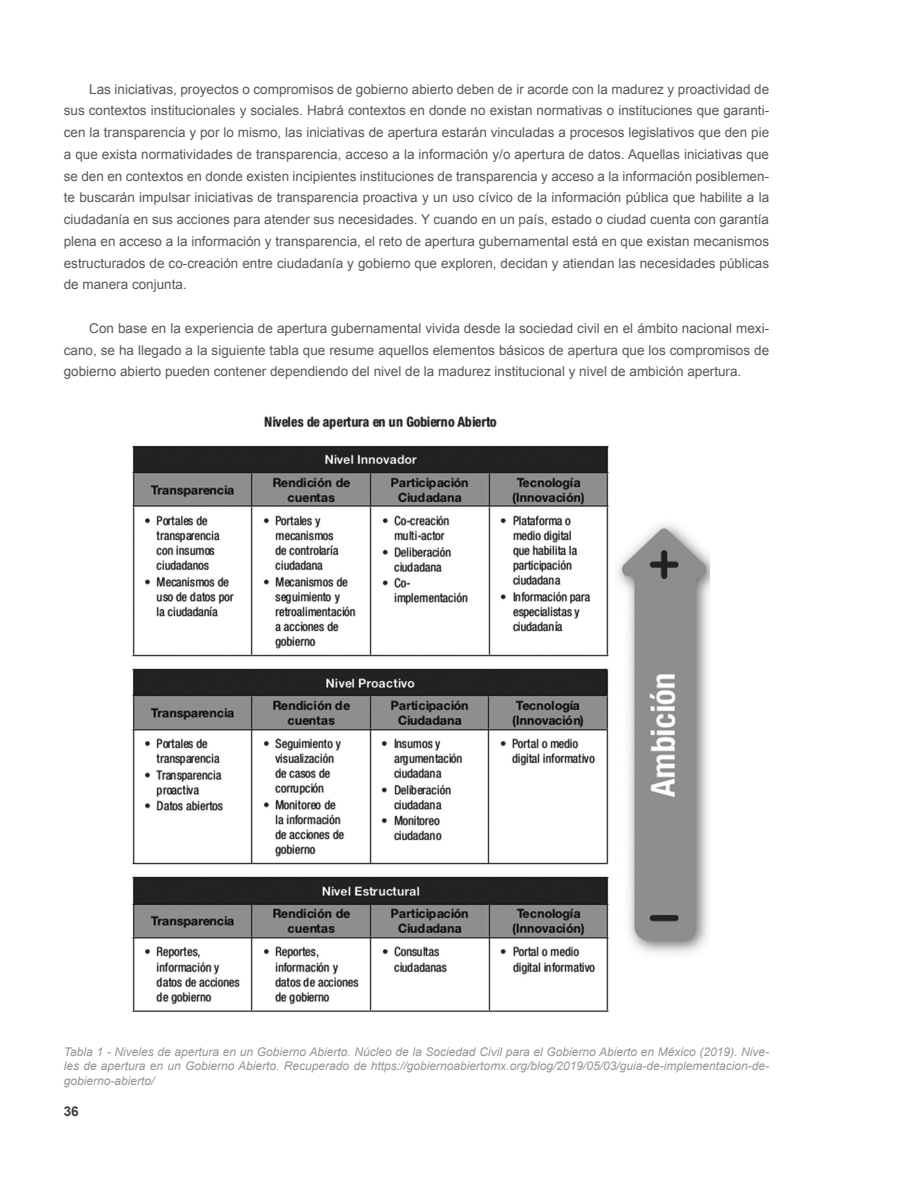
<style>
.page{position:relative;width:918px;height:1188px;background:#fff}
.page>*{position:absolute;margin:0;border:0;box-sizing:border-box;transform-origin:0 0}
.texto_normal_con_san{font:13.5px/21.8px "Arial";color:#57585a;text-align:justify}
.numeración{font:700 13.5px "Arial";color:#3e3e3f}
.pie_tabla{font:italic 12px/14.4px "Arial";color:#939598;text-align:justify}
</style>
<div class="page">
<img style="left:132px;top:416px;width:577px;height:596px">
<p class="texto_normal_con_san" style="left:64px;top:78px;width:707px;text-indent:26px">Las iniciativas, proyectos o compromisos de gobierno abierto deben de ir acorde con la madurez y proactividad de sus contextos institucionales y sociales. Habrá contextos en donde no existan normativas o instituciones que garanti&shy;cen la transparencia y por lo mismo, las iniciativas de apertura estarán vinculadas a procesos legislativos que den pie a que exista normatividades de transparencia, acceso a la información y/o apertura de datos. Aquellas iniciativas que se den en contextos en donde existen incipientes instituciones de transparencia y acceso a la información posiblemen&shy;te buscarán impulsar iniciativas de transparencia proactiva y un uso cívico de la información pública que habilite a la ciudadanía en sus acciones para atender sus necesidades. Y cuando en un país, estado o ciudad cuenta con garantía plena en acceso a la información y transparencia, el reto de apertura gubernamental está en que existan mecanismos estructurados de co-creación entre ciudadanía y gobierno que exploren, decidan y atiendan las necesidades públicas de manera conjunta.</p>
<p class="texto_normal_con_san" style="left:64px;top:317px;width:707px;text-indent:26px">Con base en la experiencia de apertura gubernamental vivida desde la sociedad civil en el ámbito nacional mexi&shy;cano, se ha llegado a la siguiente tabla que resume aquellos elementos básicos de apertura que los compromisos de gobierno abierto pueden contener dependiendo del nivel de la madurez institucional y nivel de ambición apertura.</p>
<p class="pie_tabla" style="left:64px;top:1045px;width:707px">Tabla 1 - Niveles de apertura en un Gobierno Abierto. Núcleo de la Sociedad Civil para el Gobierno Abierto en México (2019). Nive&shy;les de apertura en un Gobierno Abierto. Recuperado de https://gobiernoabiertomx.org/blog/2019/05/03/guia-de-implementacion-de&shy;gobierno-abierto/</p>
<p class="numeración" style="left:64px;top:1102px;width:17px">36</p>
</div>
